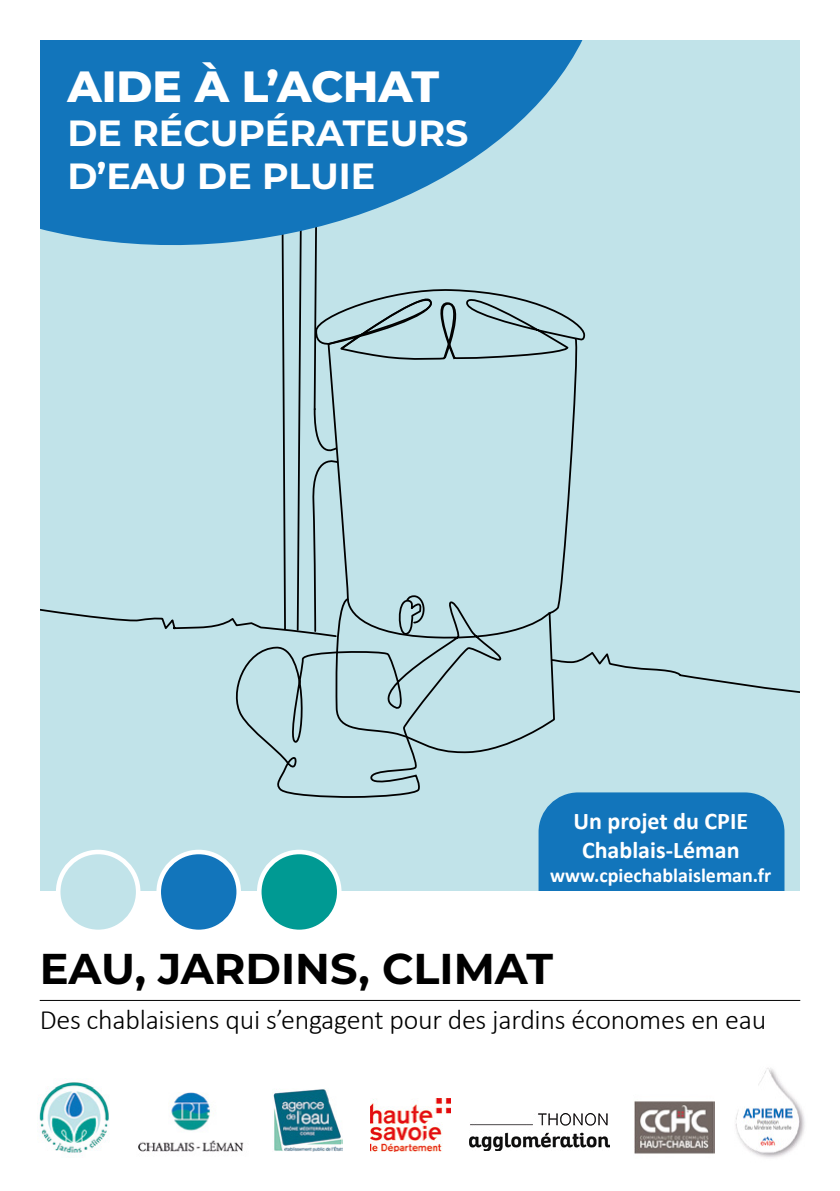
<style>
.page{position:relative;width:840px;height:1191px;background:#fff}
.page>*{position:absolute;margin:0;border:0;box-sizing:border-box;transform-origin:0 0}
.t1{font:800 43.6px "Montserrat";color:#fff}
.t2{font:700 43px "Montserrat";color:#000}
.t3{font:700 36.4px/43.6px "Montserrat";color:#fff}
.t4{font:300 28px "Calibri";letter-spacing:-.01em;color:#000}
.t5{font:700 24px/28.8px "Calibri";color:#fff;text-align:center}
.t6{font:700 20px "Calibri";color:#fff}
</style>
<div class="page">
<div style="left:40px;top:40px;width:759px;height:852px;background:#c1e3e9"></div>
<svg style="left:40px;top:264px;width:759px;height:431px"></svg>
<svg style="left:228px;top:597px;width:323px;height:201px"></svg>
<svg style="left:394px;top:594px;width:31px;height:41px"></svg>
<svg style="left:428px;top:301px;width:38px;height:60px"></svg>
<svg style="left:40px;top:40px;width:543px;height:224px;fill:#1275bb"></svg>
<div style="left:538px;top:792px;width:246px;height:100px;background:#1275bb"></div>
<hr style="left:40px;top:1000px;width:759px;height:1px;background:#000">
<img style="left:37px;top:1082px;width:72px;height:71px">
<img style="left:272px;top:1089px;width:70px;height:62px">
<img style="left:735px;top:1068px;width:70px;height:90px">
<img style="left:634px;top:1101px;width:80px;height:53px">
<img style="left:138px;top:1092px;width:106px;height:60px">
<img style="left:370px;top:1098px;width:80px;height:53px">
<img style="left:469px;top:1113px;width:140px;height:37px">
<div style="left:259px;top:852px;width:80px;height:80px;background:#009a93;border-radius:50%"></div>
<div style="left:257px;top:849px;width:84px;height:85px;border:5px solid #fff;border-radius:50%"></div>
<div style="left:159px;top:852px;width:79px;height:80px;background:#1275bb;border-radius:50%"></div>
<div style="left:156px;top:849px;width:85px;height:85px;border:5px solid #fff;border-radius:50%"></div>
<div style="left:58px;top:852px;width:80px;height:80px;background:#c1e3e9;border-radius:50%"></div>
<div style="left:56px;top:849px;width:84px;height:85px;border:5px solid #fff;border-radius:50%"></div>
<h1 class="t1" style="left:67px;top:54px;width:373px">AIDE À L’ACHAT</h1>
<h3 class="t3" style="left:67px;top:109px;width:402px">DE RÉCUPÉRATEURS<br>D’EAU DE PLUIE</h3>
<p class="t5" style="left:573px;top:806px;width:176px">Un projet du CPIE<br>Chablais-Léman</p>
<p class="t6" style="left:550px;top:861px;width:222px">www.cpiechablaisleman.fr</p>
<h2 class="t2" style="left:40px;top:937px;width:514px">EAU, JARDINS, CLIMAT</h2>
<p class="t4" style="left:40px;top:1002px;width:727px">Des chablaisiens qui s’engagent pour des jardins économes en eau</p>
</div>
